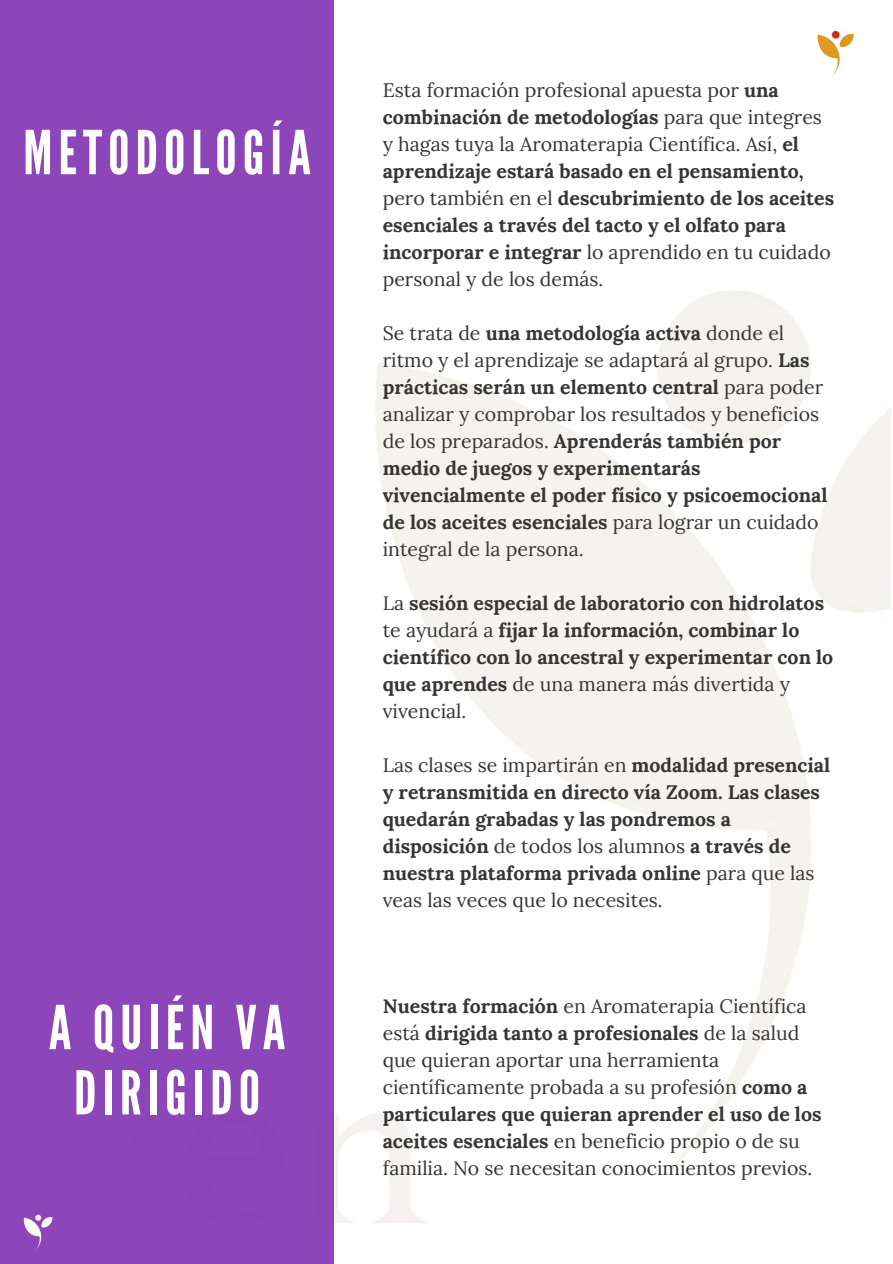
<style>
.page{position:relative;width:893px;height:1264px;background:#fff}
.page>*{position:absolute;margin:0;border:0;box-sizing:border-box;transform-origin:0 0}
.t1{font:60.3px/65.2px "League Gothic";letter-spacing:.1em;color:#fff;text-align:center}
.t2{font:700 19.5px/27px "Lora";color:#353535}
.t3{font:19.5px/27px "Lora";color:#353535}
.s1{font-weight:400}
.s2{font-weight:700}
</style>
<div class="page">
<img style="left:333px;top:107px;width:557px;height:1156px">
<div style="left:0;top:0;width:333px;height:1263px;background:#8d46b9"></div>
<img style="left:817px;top:30px;width:37px;height:45px">
<img style="left:23px;top:1214px;width:30px;height:36px">
<p class="t1" style="left:23px;top:121px;width:289px">METODOLOGÍA</p>
<p class="t1" style="left:49px;top:996px;width:238px">A QUIÉN VA<br>DIRIGIDO</p>
<p class="t2" style="left:383px;top:76px;width:453px"><span class="s1">Esta formación profesional apuesta por</span> una combinación de metodologías <span class="s1">para que integres y hagas tuya la Aromaterapia Científica. Así,</span> el aprendizaje estará basado en el pensamiento, <span class="s1">pero también en el</span> descubrimiento de los aceites esenciales a través del tacto y el olfato para incorporar e integrar <span class="s1">lo aprendido en tu cuidado personal y de los demás.</span></p>
<p class="t2" style="left:383px;top:319px;width:446px"><span class="s1">Se trata de</span> una metodología activa <span class="s1">donde el ritmo y el aprendizaje se adaptará al grupo.</span> Las prácticas serán un elemento central <span class="s1">para poder analizar y comprobar los resultados y beneficios de los preparados.</span> Aprenderás también por medio de juegos y experimentarás vivencialmente el poder físico y psicoemocional de los aceites esenciales <span class="s1">para lograr un cuidado integral de la persona.</span></p>
<p class="t2" style="left:383px;top:589px;width:452px"><span class="s1">La</span> sesión especial de laboratorio con hidrolatos <span class="s1">te ayudará a</span> fijar la información, combinar lo científico con lo ancestral y experimentar con lo que aprendes <span class="s1">de una manera más divertida y vivencial.</span></p>
<p class="t2" style="left:383px;top:751px;width:449px"><span class="s1">Las clases se impartirán en</span> modalidad presencial y retransmitida en directo vía Zoom. Las clases quedarán grabadas y las pondremos a disposición <span class="s1">de todos los alumnos</span> a través de nuestra plataforma privada online <span class="s1">para que las veas las veces que lo necesites.</span></p>
<p class="t3" style="left:383px;top:992px;width:440px"><span class="s2">Nuestra formación</span> en Aromaterapia Científica está <span class="s2">dirigida tanto a profesionales</span> de la salud que quieran aportar una herramienta científicamente probada a su profesión <span class="s2">como a particulares que quieran aprender el uso de los aceites esenciales</span> en beneficio propio o de su familia. No se necesitan conocimientos previos.</p>
</div>
